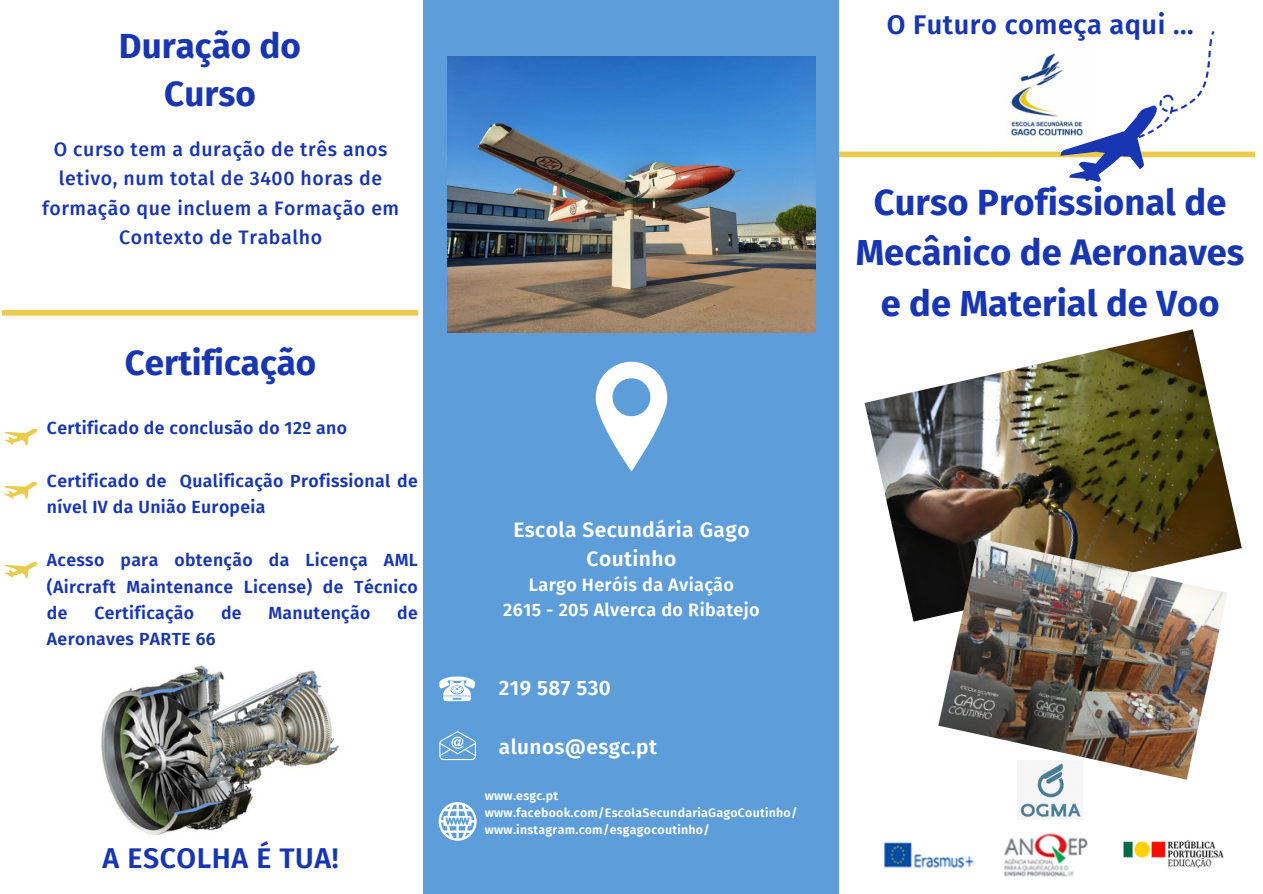
<style>
.page{position:relative;width:1263px;height:894px;background:#fff}
.page>*{position:absolute;margin:0;border:0;box-sizing:border-box;transform-origin:0 0}
.t1{font:700 36.3px/50.7px "Fira Sans";color:#1836b2;text-align:center}
.t2{font:700 34.95px/48.3px "Fira Sans";color:#1836b2;text-align:center}
.t3{font:600 28.5px "Fira Sans";letter-spacing:.02em;color:#1836b2}
.t4{font:600 27.15px "Fira Sans";letter-spacing:.02em;color:#1836b2}
.t5{font:600 21px/29.2px "Fira Sans";letter-spacing:.02em;color:#fff;text-align:center}
.t6{font:600 20.85px "Fira Sans";letter-spacing:.02em;color:#fff}
.t7{font:500 19.5px/29.2px "Fira Sans";letter-spacing:.03em;color:#1836b2;text-align:center}
.t8{font:600 18px/24.8px "Fira Sans";letter-spacing:.02em;color:#fff;text-align:center}
.t9{font:600 17.55px/26.4px "Fira Sans";letter-spacing:.02em;color:#1836b2}
.t10{font:600 12.3px "Fira Sans";letter-spacing:.02em;color:#fff}
</style>
<div class="page">
<div style="left:424px;top:0;width:415px;height:893px;background:#5d9dd9"></div>
<div style="left:839px;top:151px;width:416px;height:6px;background:#eacb4d"></div>
<svg style="left:596px;top:362px;width:71px;height:109px"></svg>
<img style="left:448px;top:56px;width:367px;height:276px">
<svg style="left:439px;top:676px;width:36px;height:25px"></svg>
<svg style="left:439px;top:731px;width:37px;height:28px"></svg>
<svg style="left:439px;top:802px;width:38px;height:38px"></svg>
<img style="left:1009px;top:53px;width:44px;height:84px">
<img style="left:865px;top:329px;width:377px;height:292px">
<img style="left:883px;top:819px;width:205px;height:58px">
<img style="left:1019px;top:779px;width:64px;height:40px">
<div style="left:2px;top:310px;width:416px;height:5px;background:#eacb4d"></div>
<svg style="left:4px;top:428px;width:34px;height:18px"></svg>
<svg style="left:4px;top:482px;width:33px;height:17px"></svg>
<svg style="left:4px;top:562px;width:34px;height:17px"></svg>
<img style="left:101px;top:665px;width:239px;height:170px">
<img style="left:938px;top:538px;width:289px;height:241px">
<svg style="left:1053px;top:31px;width:188px;height:151px"></svg>
<img style="left:1123px;top:840px;width:101px;height:29px">
<h5 class="t2" style="left:119px;top:22px;width:184px">Duração do<br>Curso</h5>
<h4 class="t7" style="left:42px;top:135px;width:359px">O curso tem a duração de três anos letivo, num total de 3400 horas de formação que incluem a Formação em<br>Contexto de Trabalho</h4>
<p class="t2" style="left:125px;top:338px;width:193px">Certificação</p>
<h4 class="t9" style="left:47px;top:414px;width:302px">Certificado de conclusão do 12º ano</h4>
<p class="t9" style="left:47px;top:467px;width:372px">Certificado de Qualificação Profissional de nível IV da União Europeia</p>
<p class="t9" style="left:47px;top:547px;width:372px;text-align:justify">Acesso para obtenção da Licença AML (Aircraft Maintenance License) de Técnico de</p>
<p class="t9" style="left:94px;top:599px;width:101px">Certificação</p>
<p class="t9" style="left:221px;top:599px;width:22px">de</p>
<p class="t9" style="left:268px;top:599px;width:103px">Manutenção</p>
<p class="t9" style="left:397px;top:599px;width:22px">de</p>
<p class="t9" style="left:47px;top:626px;width:170px">Aeronaves PARTE 66</p>
<p class="t3" style="left:103px;top:840px;width:237px">A ESCOLHA É TUA!</p>
<p class="t4" style="left:887px;top:8px;width:308px">O Futuro começa aqui ...</p>
<h5 class="t1" style="left:856px;top:177px;width:390px">Curso Profissional de<br>Mecânico de Aeronaves e de Material de Voo</h5>
<p class="t5" style="left:513px;top:515px;width:238px">Escola Secundária Gago<br>Coutinho</p>
<p class="t8" style="left:503px;top:572px;width:258px">Largo Heróis da Aviação<br>2615 - 205 Alverca do Ribatejo</p>
<p class="t6" style="left:499px;top:675px;width:114px">219 587 530</p>
<h2 class="t6" style="left:499px;top:734px;width:160px">alunos@esgc.pt</h2>
<p class="t10" style="left:485px;top:788px;width:75px">www.esgc.pt</p>
<p class="t10" style="left:485px;top:805px;width:314px">www.facebook.com/EscolaSecundariaGagoCoutinho/</p>
<h4 class="t10" style="left:485px;top:822px;width:227px">www.instagram.com/esgagocoutinho/</h4>
</div>
